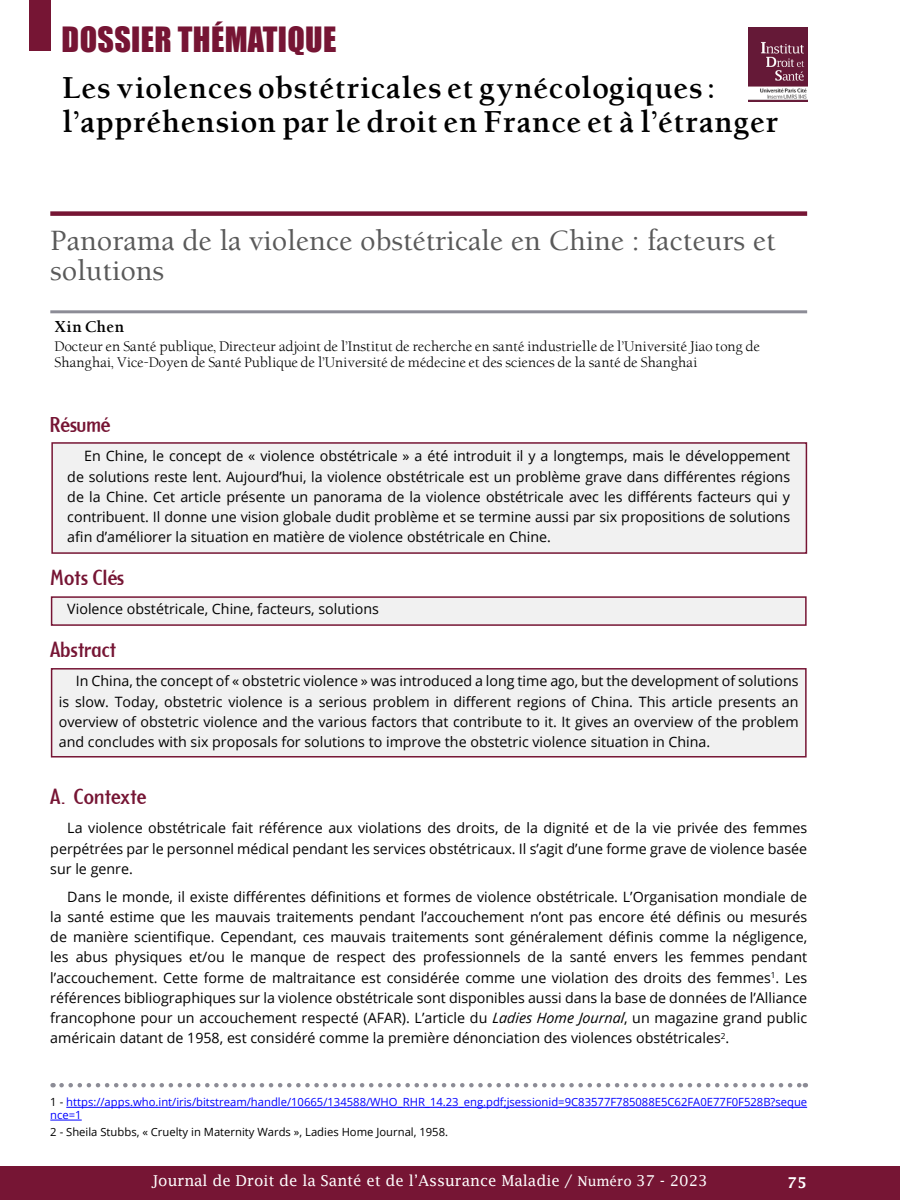
<style>
.page{position:relative;width:900px;height:1200px;background:#fff}
.page>*{position:absolute;margin:0;border:0;box-sizing:border-box;transform-origin:0 0}
.t1{font:31.95px "Impact";letter-spacing:.01em;color:#761534}
.RTDS_TC2{font:500 30px/30px "Berkeley";color:#5a5a5a}
.t2{font:700 28.5px/34.2px "Berkeley Oldstyle";color:#000}
.RTDS_TA1{font:24px "Berkeley";color:#761534}
.t3{font:15px "Lucida Fax";color:#fff}
.RTDS_ANP{font:700 15px "Berkeley Oldstyle";color:#000}
.t4{font:600 15px "Lucida Fax";color:#fff}
.RTDS_Texte{font:14.25px/20.2px "Open Sans";color:#000;text-align:justify}
.RTDS_AF{font:13.5px/16.2px "Berkeley Oldstyle";color:#000}
.t5{font:13.5px "Lucida Fax";color:#fff}
.RTDS_Note{font:11.25px/12.8px "Open Sans";color:#00f}
.RTDS_Note-2{font:11.25px "Open Sans";color:#000}
.s1{font-style:italic}
.s2{color:#000}
</style>
<div class="page">
<div style="left:0;top:1167px;width:900px;height:33px;background:#761534"></div>
<div style="left:30px;top:0;width:21px;height:51px;background:#761534"></div>
<img style="left:749px;top:27px;width:58px;height:75px">
<div style="left:51px;top:668px;width:756px;height:90px;background:#f1f1f1;border:2px solid #761534"></div>
<div style="left:51px;top:596px;width:756px;height:30px;background:#f1f1f1;border:2px solid #761534"></div>
<div style="left:51px;top:442px;width:756px;height:112px;background:#f1f1f1;border:2px solid #761534"></div>
<div style="left:50px;top:211px;width:757px;height:5px;background:#761534"></div>
<hr style="left:50px;top:310px;width:757px;height:3px;background:#8c8c96">
<svg style="left:62px;top:1083px;width:744px;height:4px"></svg>
<hr style="left:66px;top:1107px;width:741px;height:1px;background:#00f">
<hr style="left:50px;top:1120px;width:32px;height:1px;background:#00f">
<h1 class="t1" style="left:62px;top:14px;width:276px">DOSSIER THÉMATIQUE</h1>
<h3 class="t2" style="left:62px;top:71px;width:718px">Les violences obstétricales et gynécologiques : l’appréhension par le droit en France et à l’étranger</h3>
<p class="RTDS_TC2" style="left:50px;top:226px;width:727px">Panorama de la violence obstétricale en Chine : facteurs et solutions</p>
<p class="RTDS_ANP" style="left:55px;top:318px;width:72px">Xin Chen</p>
<p class="RTDS_AF" style="left:55px;top:338px;width:707px">Docteur en Santé publique, Directeur adjoint de l’Institut de recherche en santé industrielle de l’Université Jiao tong de<br>Shanghai, Vice-Doyen de Santé Publique de l’Université de médecine et des sciences de la santé de Shanghai</p>
<p class="RTDS_TA1" style="left:50px;top:413px;width:62px">Résumé</p>
<p class="RTDS_Texte" style="left:67px;top:446px;width:724px;text-indent:17px">En Chine, le concept de « violence obstétricale » a été introduit il y a longtemps, mais le développement de solutions reste lent. Aujourd’hui, la violence obstétricale est un problème grave dans différentes régions de la Chine. Cet article présente un panorama de la violence obstétricale avec les différents facteurs qui y contribuent. Il donne une vision globale dudit problème et se termine aussi par six propositions de solutions afin d’améliorer la situation en matière de violence obstétricale en Chine.</p>
<p class="RTDS_TA1" style="left:50px;top:566px;width:75px">Mots Clés</p>
<p class="RTDS_Texte" style="left:67px;top:599px;width:313px">Violence obstétricale, Chine, facteurs, solutions</p>
<p class="RTDS_TA1" style="left:50px;top:638px;width:68px">Abstract</p>
<p class="RTDS_Texte" style="left:59px;top:671px;width:741px;text-indent:17px">In China, the concept of « obstetric violence » was introduced a long time ago, but the development of solutions is slow. Today, obstetric violence is a serious problem in different regions of China. This article presents an overview of obstetric violence and the various factors that contribute to it. It gives an overview of the problem and concludes with six proposals for solutions to improve the obstetric violence situation in China.</p>
<p class="RTDS_TA1" style="left:50px;top:785px;width:98px">A. Contexte</p>
<p class="RTDS_Texte" style="left:50px;top:818px;width:758px;text-indent:17px">La violence obstétricale fait référence aux violations des droits, de la dignité et de la vie privée des femmes perpétrées par le personnel médical pendant les services obstétricaux. Il s’agit d’une forme grave de violence basée sur le genre.</p>
<p class="RTDS_Texte" style="left:50px;top:886px;width:758px;text-indent:17px">Dans le monde, il existe différentes définitions et formes de violence obstétricale. L’Organisation mondiale de la santé estime que les mauvais traitements pendant l’accouchement n’ont pas encore été définis ou mesurés de manière scientifique. Cependant, ces mauvais traitements sont généralement définis comme la négligence, les abus physiques et/ou le manque de respect des professionnels de la santé envers les femmes pendant l’accouchement. Cette forme de maltraitance est considérée comme une violation des droits des femmes<sup>1</sup>. Les références bibliographiques sur la violence obstétricale sont disponibles aussi dans la base de données de l’Alliance francophone pour un accouchement respecté (AFAR). L’article du <span class="s1">Ladies Home Journal</span>, un magazine grand public américain datant de 1958, est considéré comme la première dénonciation des violences obstétricales<sup>2</sup>.</p>
<p class="RTDS_Note" style="left:50px;top:1096px;width:758px"><span class="s2">1 -</span> https://apps.who.int/iris/bitstream/handle/10665/134588/WHO_RHR_14.23_eng.pdf;jsessionid=9C83577F785088E5C62FA0E77F0F528B?seque nce=1</p>
<p class="RTDS_Note-2" style="left:50px;top:1124px;width:399px">2 - Sheila Stubbs, « Cruelty in Maternity Wards », Ladies Home Journal, 1958.</p>
<p class="t3" style="left:152px;top:1172px;width:422px">Journal de Droit de la S nté et de l’Assurance Maladie /</p>
<p class="t3" style="left:636px;top:1172px;width:73px">37 - 20 3</p>
<p class="t5" style="left:577px;top:1173px;width:56px">Numéro</p>
<p class="t3" style="left:172px;top:1173px;width:422px">Journal de Droit de la Santé et de l’Assurance Maladie /</p>
<p class="t3" style="left:656px;top:1173px;width:73px">19 - 2018</p>
<p class="t4" style="left:787px;top:1174px;width:21px">75</p>
<p class="t5" style="left:597px;top:1175px;width:56px">Numéro</p>
</div>
